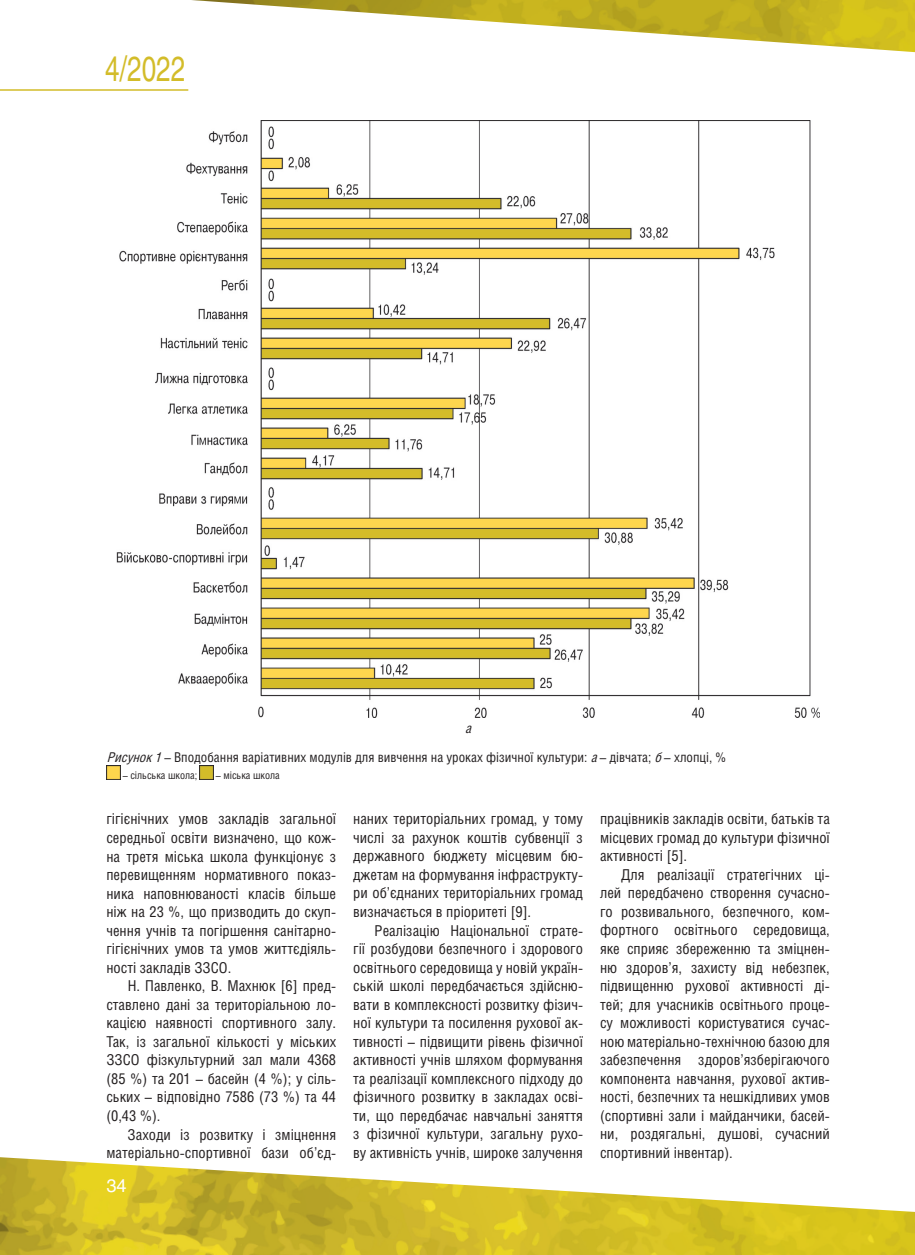
<style>
.page{position:relative;width:915px;height:1255px;background:#fff}
.page>*{position:absolute;margin:0;border:0;box-sizing:border-box;transform-origin:0 0}
.t1{font:34.5px "Helios C";color:#d3bc29;scale:.75 1}
.t2{font:18px "Helios C";color:#fff}
.t3{font:15px/18.6px "Helios Cond C";color:#231f20;text-align:justify}
.t4{font:13.5px/29px "Helios Cond C";color:#231f20}
.t5{font:10.5px "Helios Cond C";color:#231f20}
.s1{font-style:italic}
</style>
<div class="page">
<img style="left:192px;top:0;width:722px;height:52px">
<img style="left:0;top:1157px;width:914px;height:97px">
<hr style="left:0;top:89px;width:188px;height:2px;background:#d3bc29">
<img style="left:117px;top:120px;width:702px;height:597px">
<svg style="left:107px;top:766px;width:13px;height:13px"></svg>
<svg style="left:200px;top:766px;width:13px;height:13px"></svg>
<h1 class="t1" style="left:105px;top:48px;width:108px">4/2022</h1>
<p class="t4" style="left:107px;top:713px;width:621px;text-indent:358px"><span class="s1">а<br>Рисунок1</span>– Вподобання варіативних модулів для вивчення на уроках фізичної культури: <span class="s1">а</span>– дівчата; <span class="s1">б</span>– хлопці, %</p>
<p class="t5" style="left:123px;top:769px;width:76px">– сільська школа;</p>
<p class="t5" style="left:216px;top:769px;width:65px">– міська школа</p>
<p class="t3" style="left:106px;top:809px;width:231px">гігієнічних умов закладів загальної середньої освіти визначено, що кож&shy;на третя міська школа функціонує з перевищенням нормативного показ&shy;ника наповнюваності класів більше ніж на 23 %, що призводить до скуп&shy;чення учнів та погіршення санітарно&shy;гігієнічних умов та умов життєдіяль&shy;ності закладів ЗЗСО.</p>
<p class="t3" style="left:106px;top:976px;width:231px;text-indent:21px">Н. Павленко, В. Махнюк [6] пред&shy;ставлено дані за територіальною ло&shy;кацією наявності спортивного залу.<br>Так, із загальної кількості у міських ЗЗСО фізкультурний зал мали 4368 (85 %) та 201 – басейн (4 %); у сіль&shy;ських – відповідно 7586 (73 %) та 44 (0,43 %).</p>
<p class="t3" style="left:106px;top:1124px;width:231px;text-align:right">Заходи із розвитку і зміцнення матеріально-спортивної бази об’єд-</p>
<p class="t2" style="left:106px;top:1175px;width:22px">34</p>
<p class="t3" style="left:353px;top:809px;width:231px">наних територіальних громад, у тому числі за рахунок коштів субвенції з державного бюджету місцевим бю&shy;джетам на формування інфраструкту&shy;ри об’єднаних територіальних громад визначається в пріоритеті [9].</p>
<p class="t3" style="left:353px;top:920px;width:231px;text-indent:21px">Реалізацію Національної страте&shy;гії розбудови безпечного і здорового освітнього середовища у новій україн&shy;ській школі передбачається здійсню&shy;вати в комплексності розвитку фізич&shy;ної культури та посилення рухової ак&shy;тивності – підвищити рівень фізичної активності учнів шляхом формування та реалізації комплексного підходу до фізичного розвитку в закладах осві&shy;ти, що передбачає навчальні заняття з фізичної культури, загальну рухо&shy;ву активність учнів, широке залучення</p>
<p class="t3" style="left:600px;top:809px;width:231px">працівників закладів освіти, батьків та місцевих громад до культури фізичної активності [5].</p>
<p class="t3" style="left:600px;top:864px;width:231px;text-indent:21px">Для реалізації стратегічних ці&shy;лей передбачено створення сучасно&shy;го розвивального, безпечного, ком&shy;фортного освітнього середовища, яке сприяє збереженню та зміцнен&shy;ню здоров’я, захисту від небезпек, підвищенню рухової активності ді&shy;тей; для учасників освітнього проце&shy;су можливості користуватися сучас&shy;ною матеріально-технічною базою для забезпечення здоров’язберігаючого компонента навчання, рухової актив&shy;ності, безпечних та нешкідливих умов (спортивні зали і майданчики, басей&shy;ни, роздягальні, душові, сучасний спортивний інвентар).</p>
</div>
